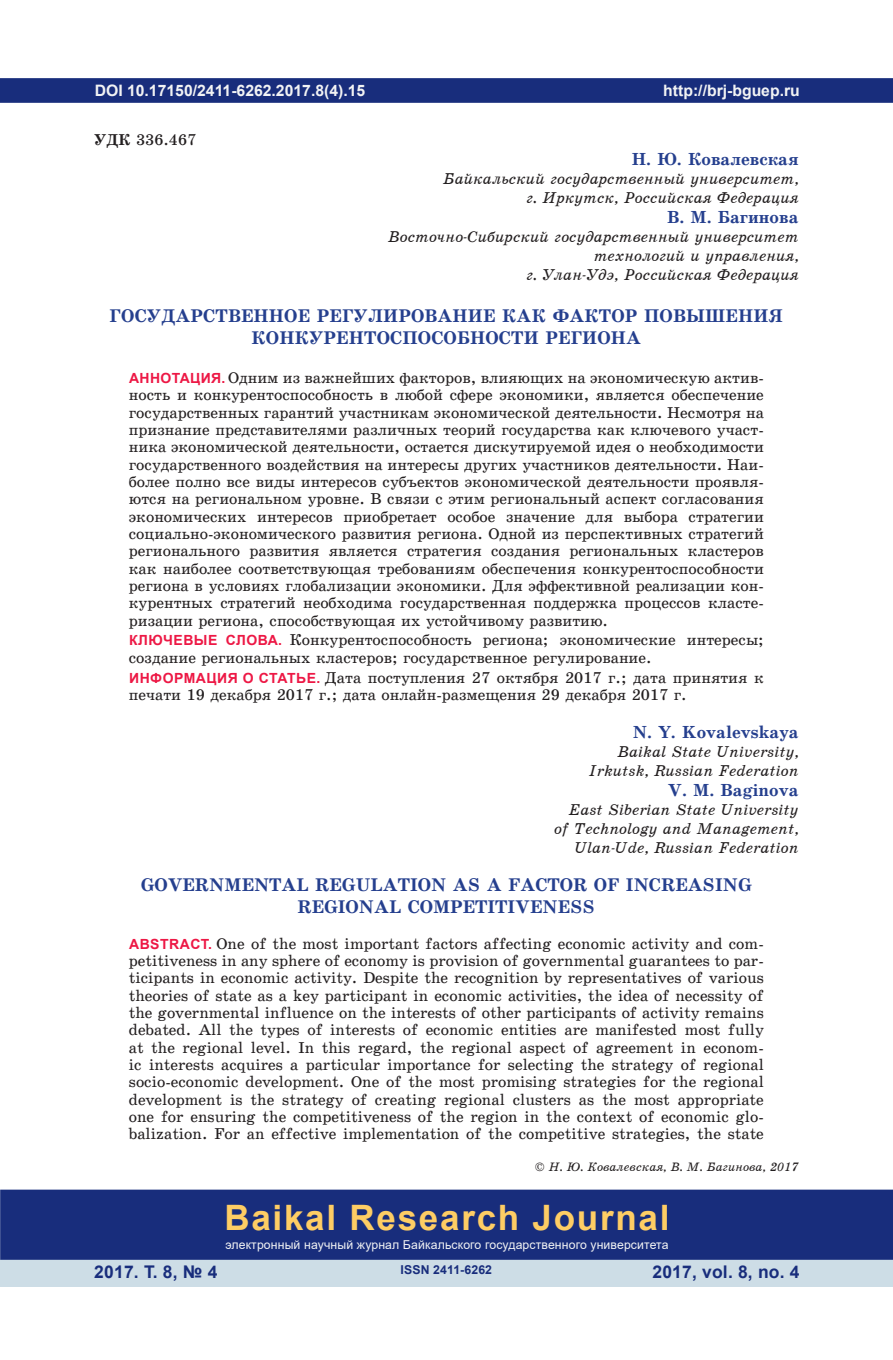
<style>
.page{position:relative;width:893px;height:1360px;background:#fff}
.page>*{position:absolute;margin:0;border:0;box-sizing:border-box;transform-origin:0 0}
.Текст{font:700 35px "Arial";letter-spacing:.05em;color:#fecd64}
.Заголовок{font:18.38px/22.2px "School Book C Bold";letter-spacing:.01em;color:#253f8e;text-align:center}
.Автор{font:17.5px "School Book C Bold";color:#253f8e}
.Текст-2{font:700 17.5px "Arial";letter-spacing:.01em;color:#182d7c}
.Аннотация_текст{font:15.75px/17.3px "School Book C";color:#231f20;text-align:justify}
.регалии{font:15.75px "School Book C Italic";color:#231f20}
.КС{font:15.75px/17.3px "School Book C";color:#231f20}
.Инфа{font:15.75px/17.3px "School Book C";color:#231f20}
.Текст-3{font:700 15.75px "Arial";color:#f2f3f4}
.УДК_ББК{font:15.75px "School Book C";color:#231f20}
.Текст-4{font:12.25px "Arial";letter-spacing:.01em;color:#f2f3f4}
.копирайт_автора{font:12.25px "School Book C Italic";color:#231f20}
.Текст-5{font:700 12.25px "Arial";letter-spacing:.01em;color:#182d7c}
.s1{font-family:"School Book C Bold"}
.s2{font-family:"Arial";font-weight:700;font-size:14px;color:#ed1845}
</style>
<div class="page">
<div style="left:1px;top:79px;width:891px;height:23px;background:#182d7c"></div>
<div style="left:0;top:78px;width:893px;height:25px;border:2px solid #182d7c"></div>
<div style="left:0;top:1258px;width:893px;height:28px;background:#cddde6"></div>
<div style="left:1px;top:1190px;width:891px;height:68px;background:#182d7c"></div>
<div style="left:0;top:1189px;width:893px;height:70px;border:2px solid #182d7c"></div>
<p class="Текст-3" style="left:95px;top:79px;width:272px">DOI 10.17150/2411-6262.2017.8(4).15</p>
<p class="УДК_ББК" style="left:94px;top:131px;width:104px"><span class="s1">УДК</span> 336.467</p>
<p class="Текст-3" style="left:663px;top:79px;width:138px">http://brj-bguep.ru</p>
<p class="Автор" style="left:632px;top:150px;width:168px">Н. Ю. Ковалевская</p>
<p class="регалии" style="left:443px;top:170px;width:357px">Байкальский государственный университет,</p>
<p class="регалии" style="left:526px;top:189px;width:274px">г. Иркутск, Российская Федерация</p>
<p class="Автор" style="left:667px;top:208px;width:133px">В. М. Багинова</p>
<p class="регалии" style="left:388px;top:228px;width:412px">Восточно-Сибирский государственный университет</p>
<p class="регалии" style="left:594px;top:247px;width:206px">технологий и управления,</p>
<p class="регалии" style="left:526px;top:266px;width:274px">г. Улан-Удэ, Российская Федерация</p>
<p class="Заголовок" style="left:110px;top:304px;width:675px">ГОСУДАРСТВЕННОЕ РЕГУЛИРОВАНИЕ КАК ФАКТОР ПОВЫШЕНИЯ<br>КОНКУРЕНТОСПОСОБНОСТИ РЕГИОНА</p>
<p class="Аннотация_текст" style="left:129px;top:369px;width:636px"><span class="s2">АННОТАЦИЯ.</span> Одним из важнейших факторов, влияющих на экономическую актив&shy;ность и конкурентоспособность в любой сфере экономики, является обеспечение государственных гарантий участникам экономической деятельности. Несмотря на признание представителями различных теорий государства как ключевого участ&shy;ника экономической деятельности, остается дискутируемой идея о необходимости государственного воздействия на интересы других участников деятельности. Наи&shy;более полно все виды интересов субъектов экономической деятельности проявля&shy;ются на региональном уровне. В связи с этим региональный аспект согласования экономических интересов приобретает особое значение для выбора стратегии социально-экономического развития региона. Одной из перспективных стратегий регионального развития является стратегия создания региональных кластеров как наиболее соответствующая требованиям обеспечения конкурентоспособности региона в условиях глобализации экономики. Для эффективной реализации кон&shy;курентных стратегий необходима государственная поддержка процессов класте&shy;ризации региона, способствующая их устойчивому развитию.</p>
<p class="КС" style="left:129px;top:631px;width:636px"><span class="s2">КЛЮЧЕВЫЕ СЛОВА.</span> Конкурентоспособность региона; экономические интересы; создание региональных кластеров; государственное регулирование.</p>
<p class="Инфа" style="left:129px;top:668px;width:636px"><span class="s2">ИНФОРМАЦИЯ О СТАТЬЕ.</span> Дата поступления 27 октября 2017 г.; дата принятия к печати 19 декабря 2017 г.; дата онлайн-размещения 29 декабря 2017 г.</p>
<p class="Автор" style="left:633px;top:723px;width:167px">N. Y. Kovalevskaya</p>
<p class="регалии" style="left:618px;top:743px;width:182px">Baikal State University,</p>
<p class="регалии" style="left:589px;top:761px;width:211px">Irkutsk, Russian Federation</p>
<p class="Автор" style="left:668px;top:781px;width:132px">V. M. Baginova</p>
<p class="регалии" style="left:569px;top:801px;width:231px">East Siberian State University</p>
<p class="регалии" style="left:554px;top:819px;width:246px">of Technology and Management,</p>
<p class="регалии" style="left:575px;top:838px;width:225px">Ulan-Ude, Russian Federation</p>
<p class="Заголовок" style="left:141px;top:873px;width:613px">GOVERNMENTAL REGULATION AS A FACTOR OF INCREASING<br>REGIONAL COMPETITIVENESS</p>
<p class="Аннотация_текст" style="left:129px;top:934px;width:637px"><span class="s2">ABSTRACT.</span> One of the most important factors affecting economic activity and com&shy;petitiveness in any sphere of economy is provision of governmental guarantees to par&shy;ticipants in economic activity. Despite the recognition by representatives of various theories of state as a key participant in economic activities, the idea of necessity of the governmental influence on the interests of other participants of activity remains debated. All the types of interests of economic entities are manifested most fully at the regional level. In this regard, the regional aspect of agreement in econom&shy;ic interests acquires a particular importance for selecting the strategy of regional socio-economic development. One of the most promising strategies for the regional development is the strategy of creating regional clusters as the most appropriate one for ensuring the competitiveness of the region in the context of economic glo&shy;balization. For an effective implementation of the competitive strategies, the state</p>
<p class="копирайт_автора" style="left:535px;top:1160px;width:265px">© Н. Ю. Ковалевская, В. М. Багинова, 2017</p>
<p class="Текст" style="left:224px;top:1192px;width:447px">Baikal Research Journal</p>
<p class="Текст-4" style="left:225px;top:1236px;width:445px">электронный научный журнал Байкальского государственного университета</p>
<p class="Текст-5" style="left:401px;top:1261px;width:93px">ISSN 2411-6262</p>
<p class="Текст-2" style="left:94px;top:1259px;width:125px">2017. Т. 8, № 4</p>
<p class="Текст-2" style="left:652px;top:1259px;width:149px">2017, vol. 8, no. 4</p>
</div>
